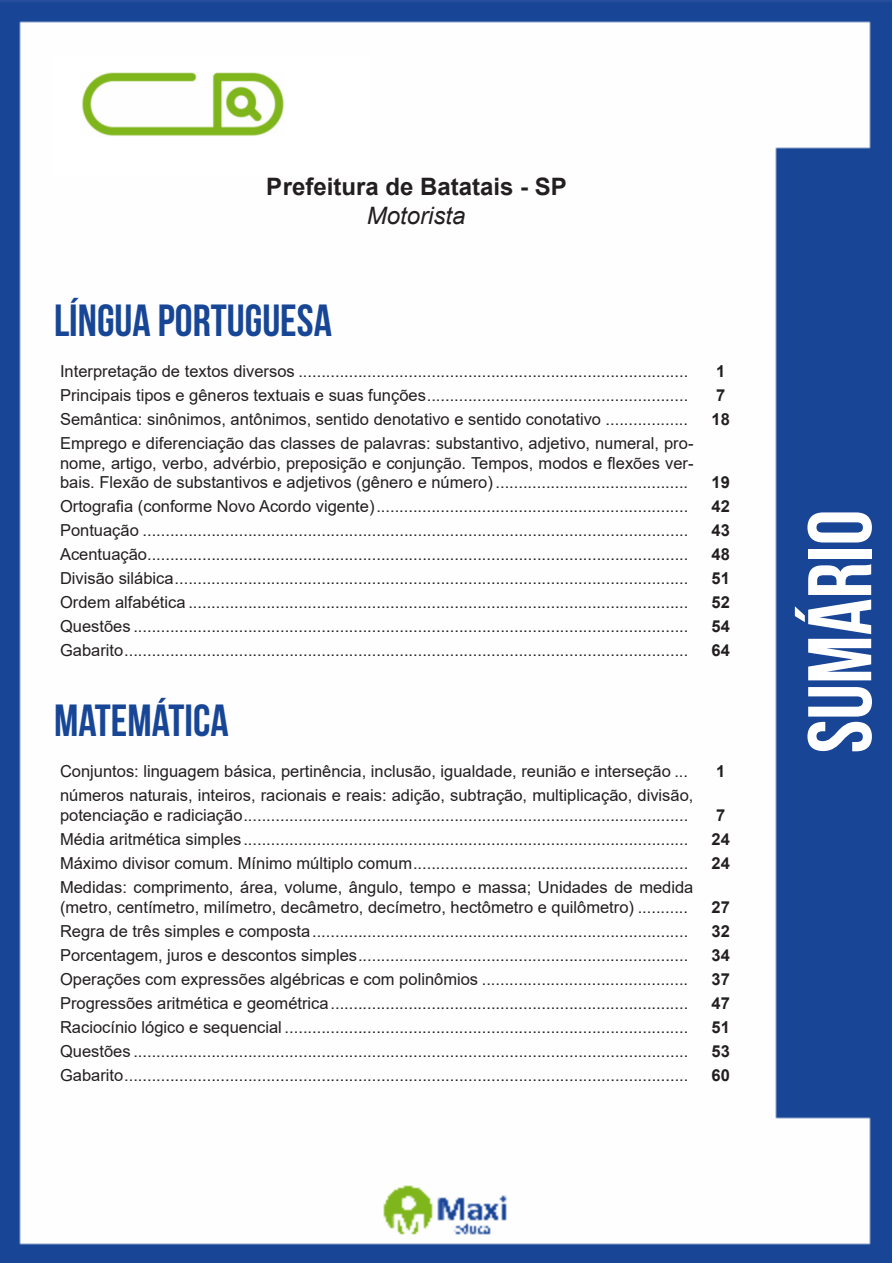
<style>
.page{position:relative;width:893px;height:1263px;background:#fff}
.page>*{position:absolute;margin:0;border:0;box-sizing:border-box;transform-origin:0 0}
.t1{font:700 90px "Bebas Neue";color:#fff}
.t2{font:700 45px "Bebas Neue";color:#184696}
.t3{font:700 24px "Arial";color:#231f20}
.t4{font:italic 24px "Arial";color:#231f20}
.ALTERNATIVAS{font:16.5px/19.8px "Arial";color:#231f20}
.INDICE{font:700 16.5px "Arial";color:#231f20}
</style>
<div class="page">
<img style="left:0;top:0;width:892px;height:1263px">
<div style="left:53px;top:55px;width:317px;height:121px;background:#fff"></div>
<img style="left:82px;top:72px;width:201px;height:64px">
<p class="t3" style="left:266px;top:170px;width:302px">Prefeitura de Batatais - SP</p>
<p class="t4" style="left:367px;top:200px;width:100px">Motorista</p>
<p class="t2" style="left:54px;top:295px;width:279px">LÍNGUA PORTUGUESA</p>
<p class="ALTERNATIVAS" style="left:60px;top:361px;width:630px">Interpretação de textos diversos .....................................................................................</p>
<p class="INDICE" style="left:716px;top:359px;width:11px">1</p>
<p class="ALTERNATIVAS" style="left:60px;top:385px;width:630px">Principais tipos e gêneros textuais e suas funções.........................................................</p>
<p class="INDICE" style="left:716px;top:383px;width:11px">7</p>
<p class="ALTERNATIVAS" style="left:60px;top:409px;width:630px">Semântica: sinônimos, antônimos, sentido denotativo e sentido conotativo ..................</p>
<p class="INDICE" style="left:712px;top:407px;width:20px">18</p>
<p class="ALTERNATIVAS" style="left:60px;top:433px;width:635px;text-align:justify">Emprego e diferenciação das classes de palavras: substantivo, adjetivo, numeral, pro&shy;nome, artigo, verbo, advérbio, preposição e conjunção. Tempos, modos e flexões ver&shy;bais. Flexão de substantivos e adjetivos (gênero e número) ..........................................</p>
<p class="INDICE" style="left:712px;top:471px;width:20px">19</p>
<p class="ALTERNATIVAS" style="left:60px;top:497px;width:630px">Ortografia (conforme Novo Acordo vigente)....................................................................</p>
<p class="INDICE" style="left:712px;top:495px;width:20px">42</p>
<p class="ALTERNATIVAS" style="left:60px;top:521px;width:630px">Pontuação .......................................................................................................................</p>
<p class="INDICE" style="left:712px;top:519px;width:20px">43</p>
<p class="ALTERNATIVAS" style="left:60px;top:545px;width:630px">Acentuação......................................................................................................................</p>
<p class="INDICE" style="left:712px;top:543px;width:20px">48</p>
<p class="ALTERNATIVAS" style="left:60px;top:569px;width:630px">Divisão silábica................................................................................................................</p>
<p class="INDICE" style="left:712px;top:567px;width:20px">51</p>
<p class="ALTERNATIVAS" style="left:60px;top:593px;width:630px">Ordem alfabética .............................................................................................................</p>
<p class="INDICE" style="left:712px;top:591px;width:20px">52</p>
<p class="ALTERNATIVAS" style="left:60px;top:617px;width:630px">Questões .........................................................................................................................</p>
<p class="INDICE" style="left:712px;top:615px;width:20px">54</p>
<p class="ALTERNATIVAS" style="left:60px;top:641px;width:630px">Gabarito...........................................................................................................................</p>
<p class="INDICE" style="left:712px;top:639px;width:20px">64</p>
<p class="t2" style="left:54px;top:696px;width:176px">MATEMÁTICA</p>
<p class="ALTERNATIVAS" style="left:60px;top:761px;width:630px">Conjuntos: linguagem básica, pertinência, inclusão, igualdade, reunião e interseção ...</p>
<p class="INDICE" style="left:716px;top:759px;width:11px">1</p>
<p class="ALTERNATIVAS" style="left:60px;top:785px;width:635px">números naturais, inteiros, racionais e reais: adição, subtração, multiplicação, divisão, potenciação e radiciação.................................................................................................</p>
<p class="INDICE" style="left:716px;top:803px;width:11px">7</p>
<p class="ALTERNATIVAS" style="left:60px;top:829px;width:630px">Média aritmética simples.................................................................................................</p>
<p class="INDICE" style="left:712px;top:827px;width:20px">24</p>
<p class="ALTERNATIVAS" style="left:60px;top:853px;width:630px">Máximo divisor comum. Mínimo múltiplo comum............................................................</p>
<p class="INDICE" style="left:712px;top:851px;width:20px">24</p>
<p class="ALTERNATIVAS" style="left:60px;top:877px;width:635px">Medidas: comprimento, área, volume, ângulo, tempo e massa; Unidades de medida (metro, centímetro, milímetro, decâmetro, decímetro, hectômetro e quilômetro) ...........</p>
<p class="INDICE" style="left:712px;top:895px;width:20px">27</p>
<p class="ALTERNATIVAS" style="left:60px;top:921px;width:630px">Regra de três simples e composta..................................................................................</p>
<p class="INDICE" style="left:712px;top:919px;width:20px">32</p>
<p class="ALTERNATIVAS" style="left:60px;top:945px;width:630px">Porcentagem, juros e descontos simples........................................................................</p>
<p class="INDICE" style="left:712px;top:943px;width:20px">34</p>
<p class="ALTERNATIVAS" style="left:60px;top:969px;width:630px">Operações com expressões algébricas e com polinômios .............................................</p>
<p class="INDICE" style="left:712px;top:967px;width:20px">37</p>
<p class="ALTERNATIVAS" style="left:60px;top:993px;width:630px">Progressões aritmética e geométrica..............................................................................</p>
<p class="INDICE" style="left:712px;top:991px;width:20px">47</p>
<p class="ALTERNATIVAS" style="left:60px;top:1017px;width:630px">Raciocínio lógico e sequencial ........................................................................................</p>
<p class="INDICE" style="left:712px;top:1015px;width:20px">51</p>
<p class="ALTERNATIVAS" style="left:60px;top:1041px;width:630px">Questões .........................................................................................................................</p>
<p class="INDICE" style="left:712px;top:1039px;width:20px">53</p>
<p class="ALTERNATIVAS" style="left:60px;top:1065px;width:630px">Gabarito...........................................................................................................................</p>
<p class="INDICE" style="left:712px;top:1063px;width:20px">60</p>
<h1 class="t1" style="left:791px;top:753px;width:245px;rotate:-90deg">SUMÁRIO</h1>
</div>
